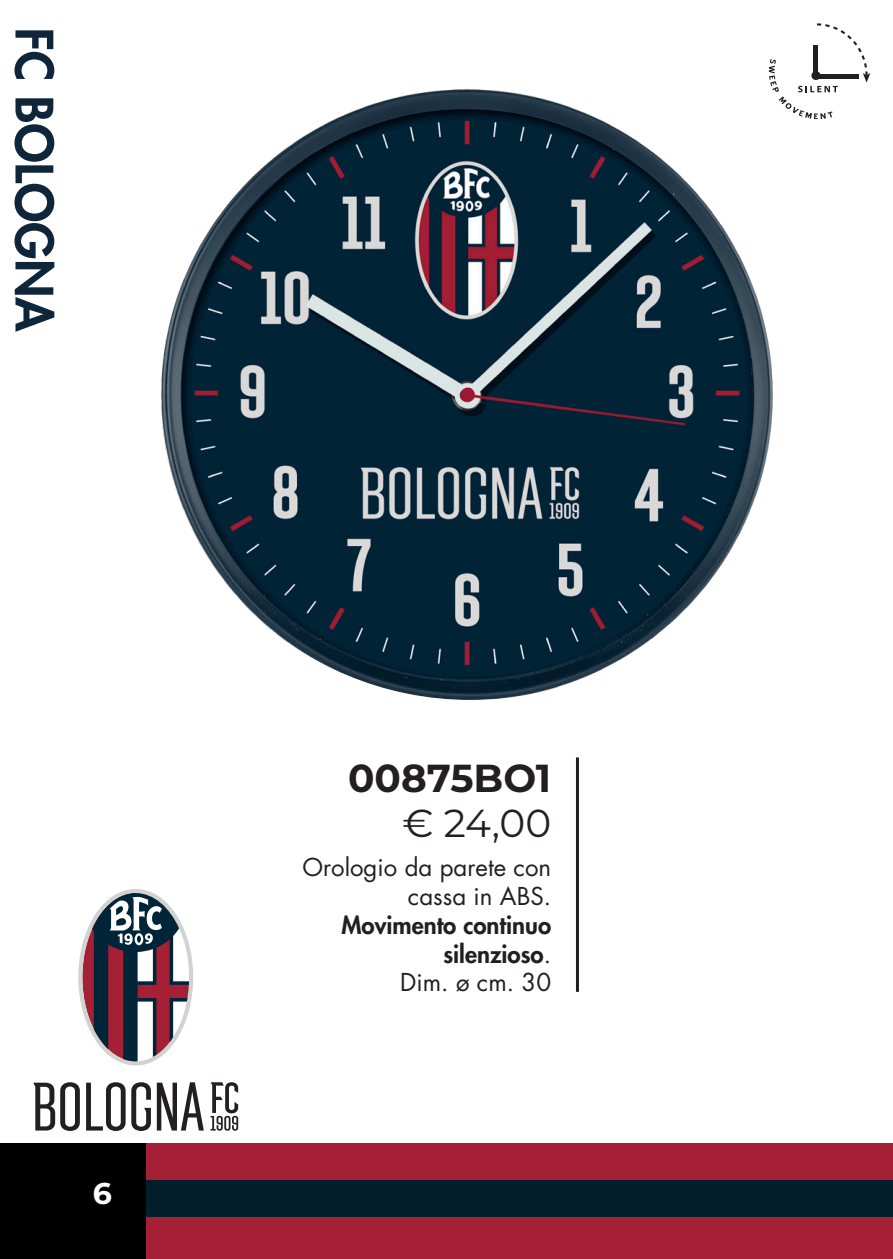
<style>
.page{position:relative;width:893px;height:1259px;background:#fff}
.page>*{position:absolute;margin:0;border:0;box-sizing:border-box;transform-origin:0 0}
.indice_unico{font:800 50.1px "Futura Std";color:#0e253a}
.t1{font:700 39px "Montserrat";color:#231f20}
.t2{font:39px "Montserrat";color:#231f20}
.t3{font:700 30px "Montserrat";color:#fff}
.indice_unico-2{font:24px "Futura Std";color:#231f20}
.indice_unico-3{font:800 24px "Futura Std";color:#231f20}
.s1{font-weight:400}
</style>
<div class="page">
<hr style="left:576px;top:757px;width:3px;height:235px;background:#231f20">
<div style="left:0;top:1214px;width:893px;height:45px;background:#a62035"></div>
<div style="left:0;top:1143px;width:893px;height:37px;background:#a62035"></div>
<div style="left:0;top:1180px;width:893px;height:36px;background:#031f2c"></div>
<svg style="left:78px;top:889px;width:115px;height:176px"></svg>
<svg style="left:33px;top:1082px;width:47px;height:49px"></svg>
<svg style="left:86px;top:1082px;width:65px;height:49px"></svg>
<svg style="left:157px;top:1082px;width:47px;height:48px"></svg>
<svg style="left:211px;top:1082px;width:27px;height:48px"></svg>
<img style="left:161px;top:89px;width:612px;height:611px">
<svg style="left:769px;top:23px;width:101px;height:96px"></svg>
<div style="left:811px;top:71px;width:10px;height:9px;background:#231f20;border-radius:50%"></div>
<div style="left:0;top:1143px;width:145px;height:116px;background:#000"></div>
<p class="indice_unico" style="left:66px;top:28px;width:306px;rotate:90deg">FC BOLOGNA</p>
<p class="t3" style="left:93px;top:1171px;width:21px">6</p>
<p class="t1" style="left:348px;top:750px;width:205px">00875BO1</p>
<p class="t2" style="left:402px;top:796px;width:150px">€ 24,00</p>
<p class="indice_unico-2" style="left:302px;top:852px;width:250px">Orologio da parete con</p>
<p class="indice_unico-2" style="left:408px;top:881px;width:145px">cassa in ABS.</p>
<p class="indice_unico-3" style="left:341px;top:909px;width:211px">Movimento continuo</p>
<p class="indice_unico-3" style="left:443px;top:938px;width:109px">silenzioso<span class="s1">.</span></p>
<p class="indice_unico-2" style="left:400px;top:967px;width:152px">Dim. ø cm. 30</p>
</div>
